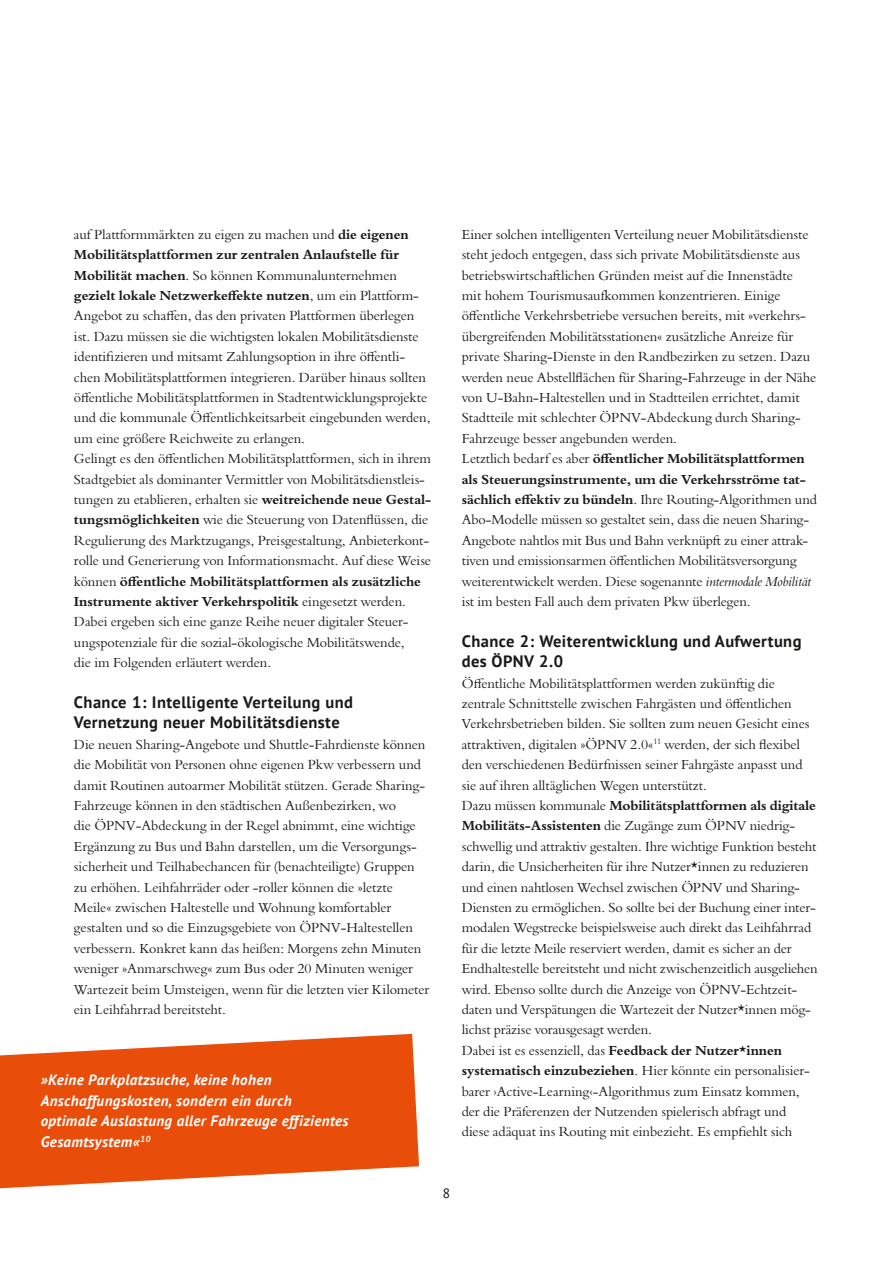
<style>
.page{position:relative;width:893px;height:1263px;background:#fff}
.page>*{position:absolute;margin:0;border:0;box-sizing:border-box;transform-origin:0 0}
.t1{font:16.5px/20.4px "Attac Serifenlos Bold";letter-spacing:.025em;color:#1a1a18}
.t2{font:italic 15px/20.4px "Attac Serifenlos Bold";letter-spacing:.025em;color:#fff}
.t3{font:13.5px/20.4px "Bergamo Std";letter-spacing:-.005em;color:#1a1a18}
.t4{font:13.5px "Attac Serifenlos Regular";color:#1a1a18}
.s1{font-weight:700}
.s2{font-style:italic}
</style>
<div class="page">
<svg style="left:0;top:1034px;width:419px;height:154px;background:#ec662d"></svg>
<p class="t3" style="left:74px;top:224px;width:359px">auf Plattformmärkten zu eigen zu machen und <span class="s1">die eigenen Mobilitätsplattformen zur zentralen Anlaufstelle für Mobilität machen</span>. So können Kommunalunternehmen <span class="s1">gezielt lokale Netzwerkeffekte nutzen</span>, um ein Plattform-Angebot zu schaffen, das den privaten Plattformen überlegen ist. Dazu müssen sie die wichtigsten lokalen Mobilitätsdienste identifizieren und mitsamt Zahlungsoption in ihre öffentli&shy;chen Mobilitätsplattformen integrieren. Darüber hinaus sollten öffentliche Mobilitätsplattformen in Stadtentwicklungsprojekte und die kommunale Öffentlichkeitsarbeit eingebunden werden, um eine größere Reichweite zu erlangen.<br>Gelingt es den öffentlichen Mobilitätsplattformen, sich in ihrem Stadtgebiet als dominanter Vermittler von Mobilitätsdienstleis&shy;tungen zu etablieren, erhalten sie <span class="s1">weitreichende neue Gestal&shy;tungsmöglichkeiten</span> wie die Steuerung von Datenflüssen, die Regulierung des Marktzugangs, Preisgestaltung, Anbieterkont&shy;rolle und Generierung von Informationsmacht. Auf diese Weise können <span class="s1">öffentliche Mobilitätsplattformen als zusätzliche Instrumente aktiver Verkehrspolitik</span> eingesetzt werden.<br>Dabei ergeben sich eine ganze Reihe neuer digitaler Steuer&shy;ungspotenziale für die sozial-ökologische Mobilitätswende,<br>die im Folgenden erläutert werden.</p>
<p class="t1" style="left:74px;top:692px;width:280px">Chance 1: Intelligente Verteilung und<br>Vernetzung neuer Mobilitätsdienste</p>
<p class="t3" style="left:74px;top:734px;width:357px">Die neuen Sharing-Angebote und Shuttle-Fahrdienste können die Mobilität von Personen ohne eigenen Pkw verbessern und damit Routinen autoarmer Mobilität stützen. Gerade Sharing-Fahrzeuge können in den städtischen Außenbezirken, wo<br>die ÖPNV-Abdeckung in der Regel abnimmt, eine wichtige Ergänzung zu Bus und Bahn darstellen, um die Versorgungs&shy;sicherheit und Teilhabechancen für (benachteiligte) Gruppen zu erhöhen. Leihfahrräder oder -roller können die »letzte Meile« zwischen Haltestelle und Wohnung komfortabler gestalten und so die Einzugsgebiete von ÖPNV-Haltestellen verbessern. Konkret kann das heißen: Morgens zehn Minuten weniger »Anmarschweg« zum Bus oder 20 Minuten weniger Wartezeit beim Umsteigen, wenn für die letzten vier Kilometer ein Leihfahrrad bereitsteht.</p>
<p class="t2" style="left:41px;top:1070px;width:309px">»Keine Parkplatzsuche, keine hohen Anschaffungskosten, sondern ein durch optimale Auslastung aller Fahrzeuge effizientes Gesamtsystem«<sup>10</sup></p>
<p class="t3" style="left:462px;top:224px;width:357px">Einer solchen intelligenten Verteilung neuer Mobilitätsdienste steht jedoch entgegen, dass sich private Mobilitätsdienste aus betriebswirtschaftlichen Gründen meist auf die Innenstädte<br>mit hohem Tourismusaufkommen konzentrieren. Einige öffentliche Verkehrsbetriebe versuchen bereits, mit »verkehrs&shy;übergreifenden Mobilitätsstationen« zusätzliche Anreize für private Sharing-Dienste in den Randbezirken zu setzen. Dazu werden neue Abstellflächen für Sharing-Fahrzeuge in der Nähe von U-Bahn-Haltestellen und in Stadtteilen errichtet, damit Stadtteile mit schlechter ÖPNV-Abdeckung durch Sharing-Fahrzeuge besser angebunden werden.<br>Letztlich bedarf es aber <span class="s1">öffentlicher Mobilitätsplattformen als Steuerungsinstrumente, um die Verkehrsströme tat&shy;sächlich effektiv zu bündeln</span>. Ihre Routing-Algorithmen und Abo-Modelle müssen so gestaltet sein, dass die neuen Sharing-Angebote nahtlos mit Bus und Bahn verknüpft zu einer attrak&shy;tiven und emissionsarmen öffentlichen Mobilitätsversorgung weiterentwickelt werden. Diese sogenannte <span class="s2">intermodale Mobilität </span>ist im besten Fall auch dem privaten Pkw überlegen.</p>
<p class="t1" style="left:462px;top:630px;width:341px">Chance 2: Weiterentwicklung und Aufwertung des ÖPNV 2.0</p>
<p class="t3" style="left:462px;top:673px;width:357px">Öffentliche Mobilitätsplattformen werden zukünftig die zentrale Schnittstelle zwischen Fahrgästen und öffentlichen Verkehrsbetrieben bilden. Sie sollten zum neuen Gesicht eines attraktiven, digitalen »ÖPNV 2.0«<sup>11</sup> werden, der sich flexibel den verschiedenen Bedürfnissen seiner Fahrgäste anpasst und sie auf ihren alltäglichen Wegen unterstützt.<br>Dazu müssen kommunale <span class="s1">Mobilitätsplattformen als digitale Mobilitäts-Assistenten</span> die Zugänge zum ÖPNV niedrig&shy;schwellig und attraktiv gestalten. Ihre wichtige Funktion besteht darin, die Unsicherheiten für ihre Nutzer*innen zu reduzieren und einen nahtlosen Wechsel zwischen ÖPNV und Sharing-Diensten zu ermöglichen. So sollte bei der Buchung einer inter&shy;modalen Wegstrecke beispielsweise auch direkt das Leihfahrrad für die letzte Meile reserviert werden, damit es sicher an der Endhaltestelle bereitsteht und nicht zwischenzeitlich ausgeliehen wird. Ebenso sollte durch die Anzeige von ÖPNV-Echtzeit&shy;daten und Verspätungen die Wartezeit der Nutzer*innen mög&shy;lichst präzise vorausgesagt werden.<br>Dabei ist es essenziell, das <span class="s1">Feedback der Nutzer*innen systematisch einzubeziehen</span>. Hier könnte ein personalisier&shy;barer ›Active-Learning‹-Algorithmus zum Einsatz kommen, der die Präferenzen der Nutzenden spielerisch abfragt und<br>diese adäquat ins Routing mit einbezieht. Es empfiehlt sich</p>
<p class="t4" style="left:443px;top:1184px;width:9px">8</p>
</div>
